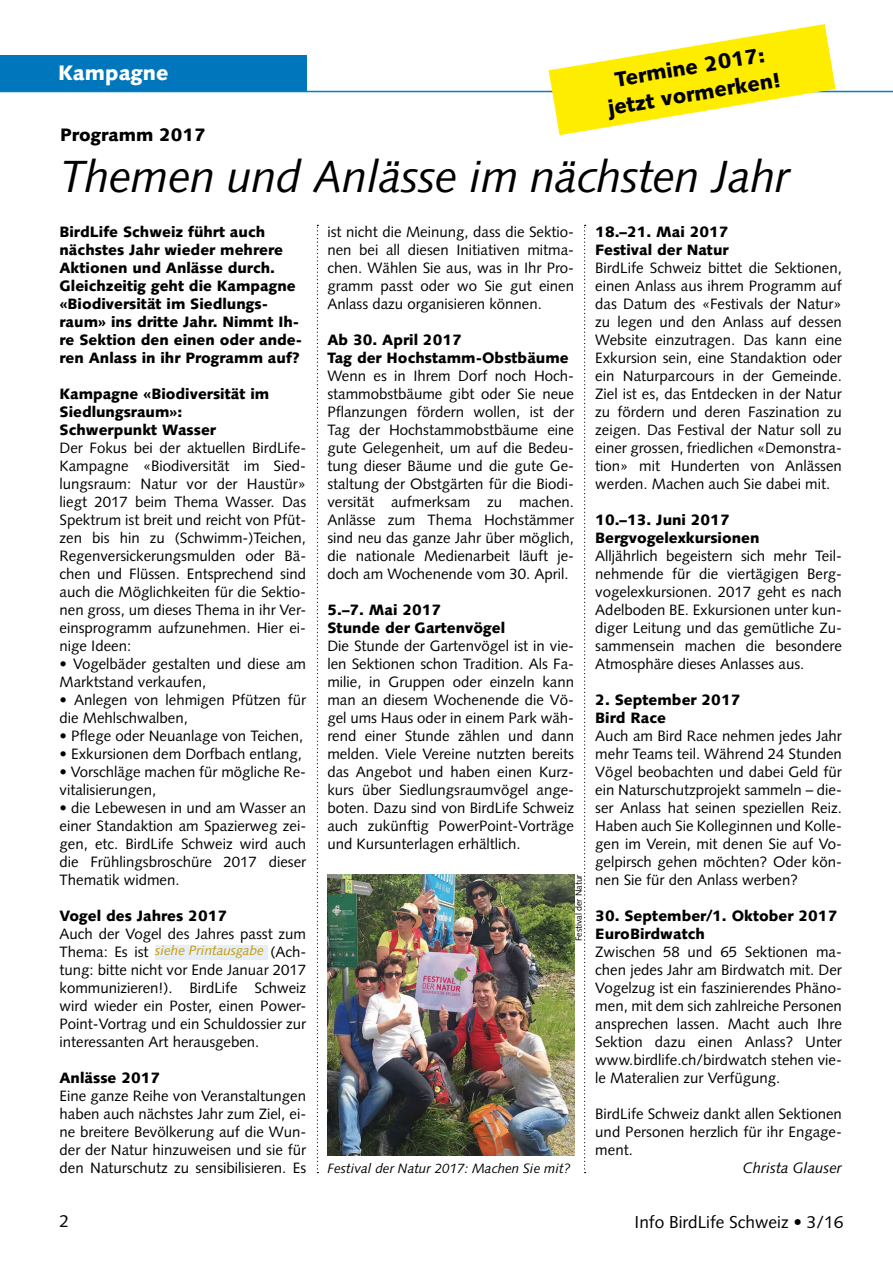
<style>
.page{position:relative;width:893px;height:1263px;background:#fff}
.page>*{position:absolute;margin:0;border:0;box-sizing:border-box;transform-origin:0 0}
.t1{font:italic 45px "Syntax LT";letter-spacing:-.01em;color:#000}
.t2{font:900 21px/27px "Syntax LT";color:#000;text-align:center}
.t3{font:900 21px "Syntax LT";color:#fff}
.t4{font:900 18px "Syntax LT";color:#000}
.t5{font:17.25px "Syntax LT";color:#000}
.t6{font:15px/18px "Syntax LT";color:#000;text-align:justify}
.t7{font:900 15px/18px "Syntax LT";color:#000}
.t8{font:italic 15px "Syntax LT";color:#000}
.t9{font:italic 13.5px "Syntax LT";color:#000}
.t10{font:italic 13.5px "Syntax LT";color:#c69a00}
.t11{font:9px "Syntax LT";letter-spacing:-.01em;color:#000}
</style>
<div class="page">
<svg style="left:317px;top:225px;width:1px;height:948px"></svg>
<hr style="left:0;top:91px;width:893px;height:1px;background:#0081c3">
<div style="left:0;top:55px;width:306px;height:36px;background:#0076bd"></div>
<svg style="left:584px;top:225px;width:2px;height:948px"></svg>
<img style="left:327px;top:874px;width:247px;height:281px">
<svg style="left:549px;top:24px;width:287px;height:111px"></svg>
<div style="left:155px;top:945px;width:112px;height:14px;background:#e6eef8"></div>
<h2 class="t3" style="left:58px;top:60px;width:112px">Kampagne</h2>
<h2 class="t2" style="left:601px;top:69px;width:176px;rotate:-10deg">Termine 2017: jetzt vormerken!</h2>
<p class="t4" style="left:60px;top:125px;width:147px">Programm 2017</p>
<h1 class="t1" style="left:60px;top:150px;width:732px">Themen und Anlässe im nächsten Jahr</h1>
<p class="t7" style="left:60px;top:223px;width:244px">BirdLife Schweiz führt auch nächstes Jahr wieder mehrere<br>Aktionen und Anlässe durch.<br>Gleichzeitig geht die Kampagne «Biodiversität im Siedlungs&shy;raum» ins dritte Jahr. Nimmt Ih&shy;re Sektion den einen oder ande&shy;ren Anlass in ihr Programm auf?</p>
<p class="t7" style="left:60px;top:385px;width:211px">Kampagne «Biodiversität im<br>Siedlungsraum»:<br>Schwerpunkt Wasser</p>
<p class="t6" style="left:60px;top:439px;width:248px">Der Fokus bei der aktuellen BirdLife-Kampagne «Biodiversität im Sied&shy;lungsraum: Natur vor der Haustür» liegt 2017 beim Thema Wasser. Das Spektrum ist breit und reicht von Pfüt&shy;zen bis hin zu (Schwimm-)Teichen, Regenversickerungsmulden oder Bä&shy;chen und Flüssen. Entsprechend sind auch die Möglichkeiten für die Sektio&shy;nen gross, um dieses Thema in ihr Ver&shy;einsprogramm aufzunehmen. Hier ei&shy;nige Ideen:</p>
<p class="t6" style="left:60px;top:655px;width:248px">• Vogelbäder gestalten und diese am<br>Marktstand verkaufen,</p>
<p class="t6" style="left:60px;top:691px;width:248px">• Anlegen von lehmigen Pfützen für die Mehlschwalben,</p>
<p class="t6" style="left:60px;top:727px;width:245px">• Pflege oder Neuanlage von Teichen,</p>
<p class="t6" style="left:60px;top:745px;width:244px">• Exkursionen dem Dorfbach entlang,</p>
<p class="t6" style="left:60px;top:763px;width:248px">• Vorschläge machen für mögliche Re&shy;vitalisierungen,</p>
<p class="t6" style="left:60px;top:799px;width:248px">• die Lebewesen in und am Wasser an einer Standaktion am Spazierweg zei&shy;gen, etc. BirdLife Schweiz wird auch die Frühlingsbroschüre 2017 dieser Thematik widmen.</p>
<p class="t7" style="left:60px;top:907px;width:169px">Vogel des Jahres 2017</p>
<p class="t6" style="left:60px;top:925px;width:248px">Auch der Vogel des Jahres passt zum Thema: Es ist die Wasseramsel (Ach&shy;tung: bitte nicht vor Ende Januar 2017 kommunizieren!). BirdLife Schweiz wird wieder ein Poster, einen Power-Point-Vortrag und ein Schuldossier zur interessanten Art herausgeben.</p>
<p class="t7" style="left:60px;top:1069px;width:102px">Anlässe 2017</p>
<p class="t6" style="left:60px;top:1087px;width:248px">Eine ganze Reihe von Veranstaltungen haben auch nächstes Jahr zum Ziel, ei&shy;ne breitere Bevölkerung auf die Wun&shy;der der Natur hinzuweisen und sie für den Naturschutz zu sensibilisieren. Es</p>
<p class="t10" style="left:155px;top:943px;width:110px">siehe Printausgabe</p>
<p class="t6" style="left:327px;top:223px;width:248px">ist nicht die Meinung, dass die Sektio&shy;nen bei all diesen Initiativen mitma&shy;chen. Wählen Sie aus, was in Ihr Pro&shy;gramm passt oder wo Sie gut einen Anlass dazu organisieren können.</p>
<p class="t7" style="left:327px;top:331px;width:243px">Ab 30. April 2017<br>Tag der Hochstamm-Obstbäume</p>
<p class="t6" style="left:327px;top:367px;width:248px">Wenn es in Ihrem Dorf noch Hoch&shy;stammobstbäume gibt oder Sie neue Pflanzungen fördern wollen, ist der Tag der Hochstammobstbäume eine gute Gelegenheit, um auf die Bedeu&shy;tung dieser Bäume und die gute Ge&shy;staltung der Obstgärten für die Biodi&shy;versität aufmerksam zu machen.<br>Anlässe zum Thema Hochstämmer sind neu das ganze Jahr über möglich, die nationale Medienarbeit läuft je&shy;doch am Wochenende vom 30. April.</p>
<p class="t7" style="left:327px;top:601px;width:179px">5.–7. Mai 2017<br>Stunde der Gartenvögel</p>
<p class="t6" style="left:327px;top:637px;width:248px">Die Stunde der Gartenvögel ist in vie&shy;len Sektionen schon Tradition. Als Fa&shy;milie, in Gruppen oder einzeln kann man an diesem Wochenende die Vö&shy;gel ums Haus oder in einem Park wäh&shy;rend einer Stunde zählen und dann melden. Viele Vereine nutzten bereits das Angebot und haben einen Kurz&shy;kurs über Siedlungsraumvögel ange&shy;boten. Dazu sind von BirdLife Schweiz auch zukünftig PowerPoint-Vorträge und Kursunterlagen erhältlich.</p>
<p class="t11" style="left:573px;top:941px;width:68px;rotate:-90deg">Festival der Natur</p>
<p class="t9" style="left:327px;top:1160px;width:245px">Festival der Natur 2017: Machen Sie mit?</p>
<p class="t7" style="left:595px;top:223px;width:135px">18.–21. Mai 2017<br>Festival der Natur</p>
<p class="t6" style="left:595px;top:259px;width:248px">BirdLife Schweiz bittet die Sektionen, einen Anlass aus ihrem Programm auf das Datum des «Festivals der Natur» zu legen und den Anlass auf dessen Website einzutragen. Das kann eine Exkursion sein, eine Standaktion oder ein Naturparcours in der Gemeinde.<br>Ziel ist es, das Entdecken in der Natur zu fördern und deren Faszination zu zeigen. Das Festival der Natur soll zu einer grossen, friedlichen «Demonstra&shy;tion» mit Hunderten von Anlässen werden. Machen auch Sie dabei mit.</p>
<p class="t7" style="left:595px;top:511px;width:166px">10.–13. Juni 2017<br>Bergvogelexkursionen</p>
<p class="t6" style="left:595px;top:547px;width:248px;text-align:left">Alljährlich begeistern sich mehr Teil&shy;nehmende für die viertägigen Berg&shy;vogelexkursionen. 2017 geht es nach Adelboden BE. Exkursionen unter kun&shy;diger Leitung und das gemütliche Zu&shy;sammensein machen die besondere Atmosphäre dieses Anlasses aus.</p>
<p class="t7" style="left:595px;top:691px;width:147px">2. September 2017<br>Bird Race</p>
<p class="t6" style="left:595px;top:727px;width:248px">Auch am Bird Race nehmen jedes Jahr mehr Teams teil. Während 24 Stunden Vögel beobachten und dabei Geld für ein Naturschutzprojekt sammeln – die&shy;ser Anlass hat seinen speziellen Reiz.<br>Haben auch Sie Kolleginnen und Kolle&shy;gen im Verein, mit denen Sie auf Vo&shy;gelpirsch gehen möchten? Oder kön&shy;nen Sie für den Anlass werben?</p>
<p class="t7" style="left:595px;top:907px;width:244px">30. September/1. Oktober 2017<br>EuroBirdwatch</p>
<p class="t6" style="left:595px;top:943px;width:248px">Zwischen 58 und 65 Sektionen ma&shy;chen jedes Jahr am Birdwatch mit. Der Vogelzug ist ein faszinierendes Phäno&shy;men, mit dem sich zahlreiche Personen ansprechen lassen. Macht auch Ihre Sektion dazu einen Anlass? Unter www.birdlife.ch/birdwatch stehen vie&shy;le Materalien zur Verfügung.</p>
<p class="t6" style="left:595px;top:1105px;width:248px">BirdLife Schweiz dankt allen Sektionen und Personen herzlich für ihr Engage&shy;ment.</p>
<p class="t8" style="left:743px;top:1159px;width:101px">Christa Glauser</p>
<p class="t5" style="left:60px;top:1211px;width:11px">2</p>
<p class="t5" style="left:635px;top:1212px;width:210px">Info BirdLife Schweiz • 3/16</p>
</div>
